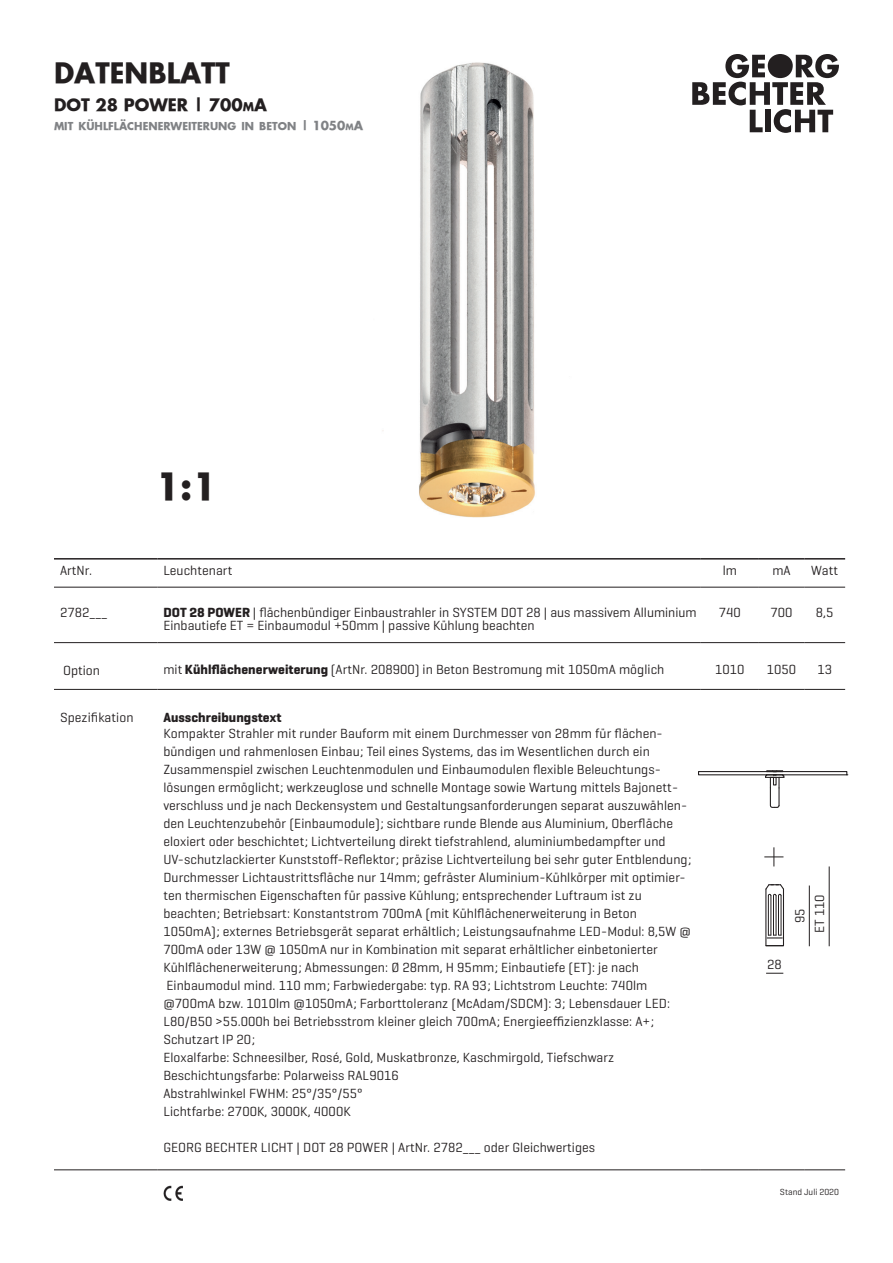
<style>
.page{position:relative;width:893px;height:1263px;background:#fff}
.page>*{position:absolute;margin:0;border:0;box-sizing:border-box;transform-origin:0 0}
.t1{font:700 36px "Futura";color:#231f20}
.t2{font:700 27px "Futura";color:#231f20}
.t3{font:700 16.5px "Futura";color:#231f20}
.t4{font:13.5px/18px "Geogrotesque";letter-spacing:.005em;color:#231f20}
.t5{font:700 13.5px "Geogrotesque";letter-spacing:.005em;color:#231f20}
.t6{font:700 10.5px "Futura";color:#808285}
.t7{font:9px "Geogrotesque";color:#231f20}
.s1{font-size:11.55px}
.s2{font-style:inherit}
.s3{font-size:12px}
.s4{font-size:8.4px}
.s5{font-weight:700}
</style>
<div class="page">
<div style="left:765px;top:888px;width:19px;height:58px;border:1px solid #231f20"></div>
<svg style="left:765px;top:884px;width:19px;height:54px"></svg>
<svg style="left:766px;top:973px;width:17px;height:1px"></svg>
<hr style="left:809px;top:885px;width:1px;height:61px;background:#231f20">
<hr style="left:829px;top:866px;width:1px;height:80px;background:#231f20">
<div style="left:698px;top:771px;width:149px;height:4px;border:1px solid #231f20"></div>
<svg style="left:764px;top:770px;width:21px;height:38px"></svg>
<svg style="left:764px;top:847px;width:19px;height:19px"></svg>
<img style="left:382px;top:62px;width:153px;height:456px">
<svg style="left:692px;top:54px;width:147px;height:79px"></svg>
<div style="left:772px;top:58px;width:16px;height:16px;background:#231f20;border-radius:50%"></div>
<hr style="left:54px;top:558px;width:103px;height:2px;background:#231f20">
<hr style="left:157px;top:558px;width:544px;height:2px;background:#231f20">
<hr style="left:701px;top:558px;width:58px;height:2px;background:#231f20">
<hr style="left:759px;top:558px;width:45px;height:2px;background:#231f20">
<hr style="left:804px;top:558px;width:41px;height:2px;background:#231f20">
<hr style="left:157px;top:587px;width:544px;height:1px;background:#231f20">
<hr style="left:701px;top:587px;width:58px;height:1px;background:#231f20">
<hr style="left:759px;top:587px;width:45px;height:1px;background:#231f20">
<hr style="left:804px;top:587px;width:41px;height:1px;background:#231f20">
<hr style="left:54px;top:642px;width:103px;height:1px;background:#231f20">
<hr style="left:157px;top:642px;width:544px;height:1px;background:#231f20">
<hr style="left:701px;top:642px;width:58px;height:1px;background:#231f20">
<hr style="left:759px;top:642px;width:45px;height:1px;background:#231f20">
<hr style="left:804px;top:642px;width:41px;height:1px;background:#231f20">
<hr style="left:54px;top:689px;width:103px;height:1px;background:#231f20">
<hr style="left:157px;top:689px;width:544px;height:1px;background:#231f20">
<hr style="left:701px;top:689px;width:58px;height:1px;background:#231f20">
<hr style="left:54px;top:1169px;width:103px;height:1px;background:#231f20">
<hr style="left:157px;top:1169px;width:544px;height:1px;background:#231f20">
<hr style="left:701px;top:1169px;width:58px;height:1px;background:#231f20">
<hr style="left:759px;top:689px;width:45px;height:1px;background:#231f20">
<hr style="left:804px;top:689px;width:41px;height:1px;background:#231f20">
<hr style="left:759px;top:1169px;width:45px;height:1px;background:#231f20">
<hr style="left:804px;top:1169px;width:41px;height:1px;background:#231f20">
<hr style="left:54px;top:587px;width:103px;height:1px;background:#231f20">
<img style="left:163px;top:1185px;width:20px;height:15px">
<h2 class="t2" style="left:54px;top:54px;width:177px">DATENBLATT</h2>
<p class="t3" style="left:54px;top:93px;width:215px">DOT 28 POWER | 700<span class="s1">M</span><span class="s2">A</span></p>
<p class="t6" style="left:54px;top:119px;width:311px">MIT KÜHLFLÄCHENERWEITERUNG IN BETON <span class="s3">|</span> <span class="s3">1050</span><span class="s4">M</span><span class="s3">A</span></p>
<h1 class="t1" style="left:156px;top:461px;width:63px">1:1</h1>
<p class="t4" style="left:60px;top:561px;width:34px">ArtNr.</p>
<p class="t4" style="left:163px;top:561px;width:71px">Leuchtenart</p>
<p class="t4" style="left:723px;top:561px;width:16px">lm</p>
<p class="t4" style="left:772px;top:561px;width:20px">mA</p>
<p class="t4" style="left:811px;top:561px;width:28px">Watt</p>
<p class="t4" style="left:60px;top:603px;width:49px">2782___</p>
<p class="t4" style="left:163px;top:605px;width:535px;line-height:13.5px"><span class="s5">DOT 28 POWER</span> | flächenbündiger Einbaustrahler in SYSTEM DOT 28 | aus massivem Alluminium<br>Einbautiefe ET = Einbaumodul +50mm | passive Kühlung beachten</p>
<p class="t4" style="left:719px;top:603px;width:23px">740</p>
<p class="t4" style="left:770px;top:603px;width:24px">700</p>
<p class="t4" style="left:816px;top:603px;width:19px">8,5</p>
<p class="t4" style="left:63px;top:661px;width:38px">Option</p>
<p class="t4" style="left:163px;top:660px;width:503px">mit <span class="s5">Kühlflächenerweiterung</span> (ArtNr. 208900) in Beton Bestromung mit 1050mA möglich</p>
<p class="t4" style="left:715px;top:660px;width:31px">1010</p>
<p class="t4" style="left:767px;top:660px;width:31px">1050</p>
<p class="t4" style="left:817px;top:660px;width:16px">13</p>
<p class="t4" style="left:60px;top:708px;width:75px">Spezifikation</p>
<p class="t5" style="left:163px;top:709px;width:119px">Ausschreibungstext</p>
<p class="t4" style="left:163px;top:724px;width:529px">Kompakter Strahler mit runder Bauform mit einem Durchmesser von 28mm für flächen&shy;bündigen und rahmenlosen Einbau; Teil eines Systems, das im Wesentlichen durch ein Zusammenspiel zwischen Leuchtenmodulen und Einbaumodulen flexible Beleuchtungs&shy;lösungen ermöglicht; werkzeuglose und schnelle Montage sowie Wartung mittels Bajonett&shy;verschluss und je nach Deckensystem und Gestaltungsanforderungen separat auszuwählen&shy;den Leuchtenzubehör (Einbaumodule); sichtbare runde Blende aus Aluminium, Oberfläche eloxiert oder beschichtet; Lichtverteilung direkt tiefstrahlend, aluminiumbedampfter und UV-schutzlackierter Kunststoff-Reflektor; präzise Lichtverteilung bei sehr guter Entblendung; Durchmesser Lichtaustrittsfläche nur 14mm; gefräster Aluminium-Kühlkörper mit optimier&shy;ten thermischen Eigenschaften für passive Kühlung; entsprechender Luftraum ist zu beachten; Betriebsart: Konstantstrom 700mA (mit Kühlflächenerweiterung in Beton 1050mA); externes Betriebsgerät separat erhältlich; Leistungsaufnahme LED-Modul: 8,5W @ 700mA oder 13W @ 1050mA nur in Kombination mit separat erhältlicher einbetonierter Kühlflächenerweiterung; Abmessungen: Ø 28mm, H 95mm; Einbautiefe (ET): je nach Einbaumodul mind. 110 mm; Farbwiedergabe: typ. RA 93; Lichtstrom Leuchte: 740lm @700mA bzw. 1010lm @1050mA; Farborttoleranz (McAdam/SDCM): 3; Lebensdauer LED:<br>L80/B50 &gt;55.000h bei Betriebsstrom kleiner gleich 700mA; Energieeffizienzklasse: A+; Schutzart IP 20;<br>Eloxalfarbe: Schneesilber, Rosé, Gold, Muskatbronze, Kaschmirgold, Tiefschwarz Beschichtungsfarbe: Polarweiss RAL9016<br>Abstrahlwinkel FWHM: 25°/35°/55°<br>Lichtfarbe: 2700K, 3000K, 4000K</p>
<p class="t4" style="left:163px;top:1138px;width:433px">GEORG BECHTER LICHT | DOT 28 POWER | ArtNr. 2782___ oder Gleichwertiges</p>
<p class="t4" style="left:789px;top:933px;width:40px;line-height:19.8px;text-align:center;rotate:-90deg">95<br>ET 110</p>
<p class="t4" style="left:767px;top:954px;width:16px">28</p>
<p class="t7" style="left:780px;top:1186px;width:61px">Stand Juli 2020</p>
</div>
